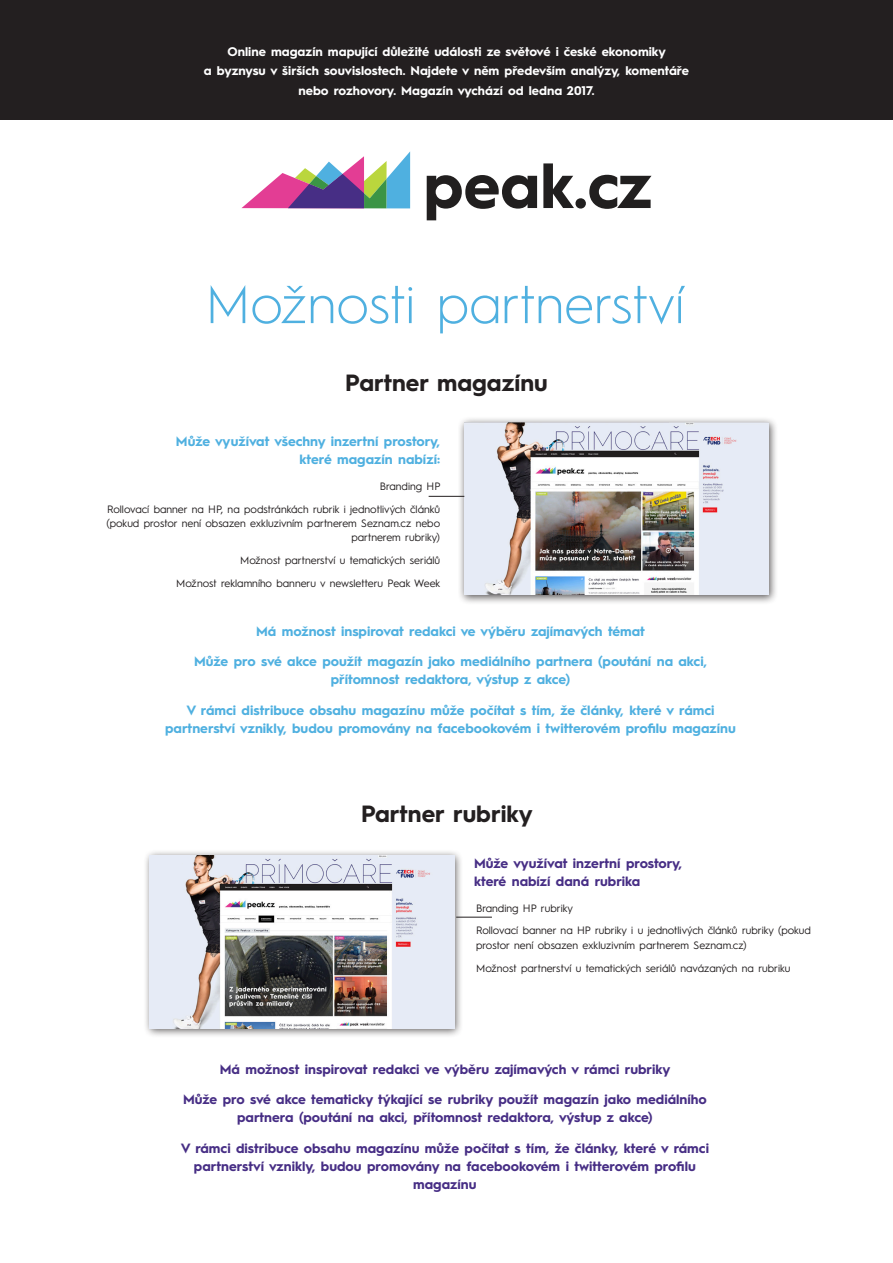
<style>
.page{position:relative;width:893px;height:1263px;background:#fff}
.page>*{position:absolute;margin:0;border:0;box-sizing:border-box;transform-origin:0 0}
.t1{font:300 53.4px "Hurme Geometric Sans 1";color:#4fb0e0}
.t2{font:700 23.55px "Hurme Geometric Sans 1";color:#231f20}
.t3{font:700 13.5px/18px "Hurme Geometric Sans 1";color:#472e85;text-align:center}
.t4{font:700 13.5px/18px "Hurme Geometric Sans 1";color:#4fb0e0;text-align:center}
.t5{font:700 12.6px/19.2px "Hurme Geometric Sans 1";color:#fff;text-align:center}
.t6{font:10.65px/14.4px "Hurme Geometric Sans 1";color:#231f20;text-align:right}
</style>
<div class="page">
<div style="left:0;top:0;width:893px;height:120px;background:#231f20"></div>
<svg style="left:241px;top:151px;width:169px;height:57px"></svg>
<svg style="left:427px;top:175px;width:110px;height:45px"></svg>
<svg style="left:543px;top:163px;width:108px;height:46px"></svg>
<div style="left:458px;top:416px;width:320px;height:189px;background:#231f20;opacity:.75"></div>
<img style="left:464px;top:422px;width:305px;height:173px">
<div style="left:143px;top:849px;width:321px;height:189px;background:#231f20;opacity:.75"></div>
<img style="left:150px;top:856px;width:304px;height:172px">
<hr style="left:429px;top:496px;width:35px;height:1px;background:#231f20">
<hr style="left:456px;top:917px;width:36px;height:1px;background:#231f20">
<p class="t5" style="left:204px;top:42px;width:486px">Online magazín mapující důležité události ze světové i české ekonomiky<br>a byznysu v širších souvislostech. Najdete v něm především analýzy, komentáře nebo rozhovory. Magazín vychází od ledna 2017.</p>
<p class="t1" style="left:206px;top:268px;width:480px">Možnosti partnerství</p>
<p class="t2" style="left:345px;top:367px;width:204px">Partner magazínu</p>
<p class="t4" style="left:176px;top:431px;width:266px;text-align:right">Může využívat všechny inzertní prostory, které magazín nabízí:</p>
<p class="t6" style="left:380px;top:478px;width:62px">Branding HP</p>
<p class="t6" style="left:107px;top:501px;width:335px">Rollovací banner na HP, na podstránkách rubrik i jednotlivých článků (pokud prostor není obsazen exkluzivním partnerem Seznam.cz nebo partnerem rubriky)</p>
<p class="t6" style="left:240px;top:552px;width:201px">Možnost partnerství u tematických seriálů</p>
<p class="t6" style="left:176px;top:575px;width:266px">Možnost reklamního banneru v newsletteru Peak Week</p>
<p class="t4" style="left:256px;top:621px;width:390px">Má možnost inspirovat redakci ve výběru zajímavých témat</p>
<p class="t4" style="left:194px;top:652px;width:514px">Může pro své akce použít magazín jako mediálního partnera (poutání na akci, přítomnost redaktora, výstup z akce)</p>
<p class="t4" style="left:165px;top:701px;width:572px">V rámci distribuce obsahu magazínu může počítat s tím, že články, které v rámci partnerství vznikly, budou promovány na facebookovém i twitterovém profilu magazínu</p>
<p class="t2" style="left:361px;top:797px;width:173px">Partner rubriky</p>
<p class="t3" style="left:474px;top:853px;width:210px;text-align:left">Může využívat inzertní prostory, které nabízí daná rubrika</p>
<p class="t6" style="left:476px;top:900px;width:98px">Branding HP rubriky</p>
<p class="t6" style="left:476px;top:923px;width:336px;text-align:left">Rollovací banner na HP rubriky i u jednotlivých článků rubriky (pokud prostor není obsazen exkluzivním partnerem Seznam.cz)</p>
<p class="t6" style="left:476px;top:960px;width:316px">Možnost partnerství u tematických seriálů navázaných na rubriku</p>
<p class="t3" style="left:220px;top:1059px;width:452px">Má možnost inspirovat redakci ve výběru zajímavých v rámci rubriky</p>
<p class="t3" style="left:183px;top:1090px;width:525px">Může pro své akce tematicky týkající se rubriky použít magazín jako mediálního partnera (poutání na akci, přítomnost redaktora, výstup z akce)</p>
<p class="t3" style="left:181px;top:1138px;width:530px">V rámci distribuce obsahu magazínu může počítat s tím, že články, které v rámci partnerství vznikly, budou promovány na facebookovém i twitterovém profilu magazínu</p>
</div>
